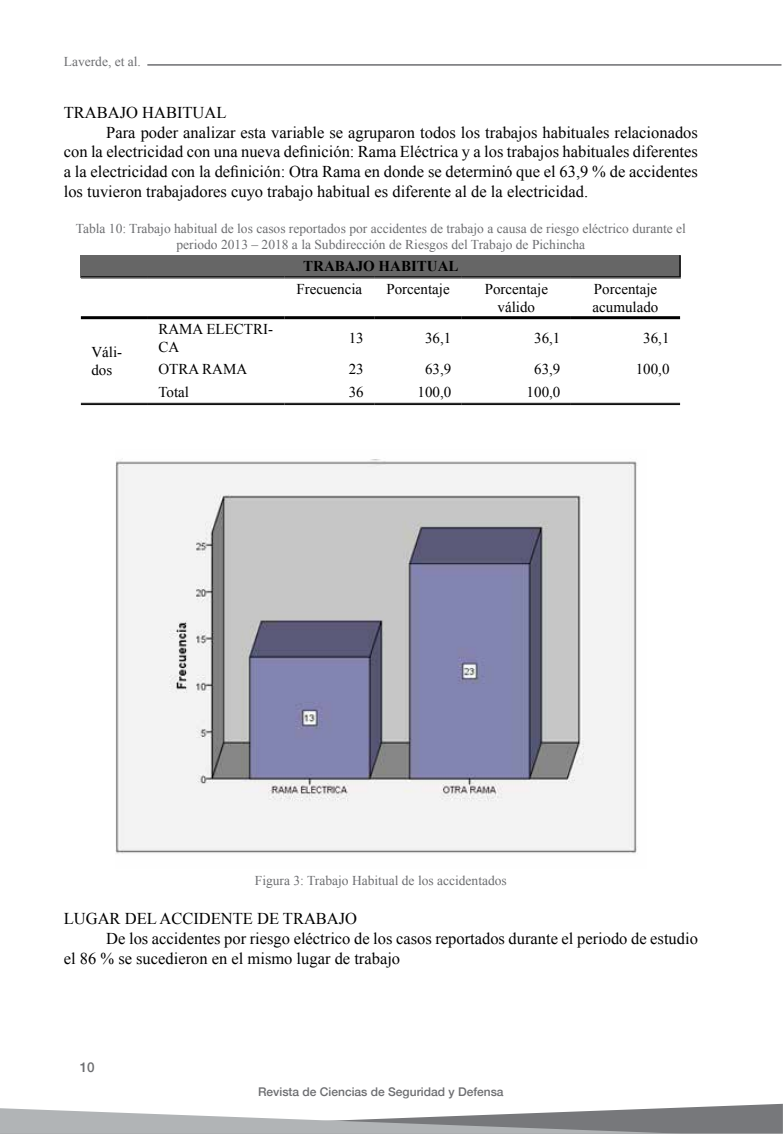
<style>
.page{position:relative;width:783px;height:1134px;background:#fff}
.page>*{position:absolute;margin:0;border:0;box-sizing:border-box;transform-origin:0 0}
.t1{font:16.5px "Times New Roman";color:#000}
.t2{font:15px/18px "Times New Roman";color:#000}
.t3{font:700 15px "Times New Roman";color:#000}
.t4{font:13.5px/16.2px "Times New Roman";color:#6d6e71;text-align:center}
.t5{font:500 13.5px "Helvetica Neue";color:#6d6e71}
.t6{font:500 12px "Helvetica Neue";color:#6d6e71}
</style>
<div class="page">
<svg style="left:0;top:1104px;width:783px;height:30px"></svg>
<hr style="left:147px;top:64px;width:634px;height:2px;background:#6d6e71">
<div style="left:81px;top:255px;width:599px;height:22px;background:#666"></div>
<svg style="left:81px;top:319px;width:599px;height:84px"></svg>
<hr style="left:679px;top:255px;width:2px;height:22px;background:#000">
<hr style="left:81px;top:276px;width:67px;height:1px;background:#000">
<hr style="left:81px;top:278px;width:67px;height:1px;background:#000">
<hr style="left:148px;top:276px;width:136px;height:1px;background:#000">
<hr style="left:148px;top:278px;width:136px;height:1px;background:#000">
<hr style="left:284px;top:276px;width:90px;height:1px;background:#000">
<hr style="left:284px;top:278px;width:90px;height:1px;background:#000">
<hr style="left:374px;top:276px;width:88px;height:1px;background:#000">
<hr style="left:374px;top:278px;width:88px;height:1px;background:#000">
<hr style="left:462px;top:276px;width:109px;height:1px;background:#000">
<hr style="left:462px;top:278px;width:109px;height:1px;background:#000">
<hr style="left:571px;top:276px;width:110px;height:1px;background:#000">
<hr style="left:571px;top:278px;width:110px;height:1px;background:#000">
<hr style="left:81px;top:316px;width:67px;height:3px;background:#000">
<hr style="left:148px;top:316px;width:136px;height:3px;background:#000">
<hr style="left:284px;top:316px;width:90px;height:3px;background:#000">
<hr style="left:374px;top:316px;width:88px;height:3px;background:#000">
<hr style="left:462px;top:316px;width:109px;height:3px;background:#000">
<hr style="left:571px;top:316px;width:109px;height:3px;background:#000">
<hr style="left:81px;top:403px;width:67px;height:1px;background:#000">
<hr style="left:81px;top:404px;width:67px;height:1px;background:#000">
<hr style="left:148px;top:403px;width:136px;height:1px;background:#000">
<hr style="left:148px;top:404px;width:136px;height:1px;background:#000">
<hr style="left:284px;top:403px;width:90px;height:1px;background:#000">
<hr style="left:284px;top:404px;width:90px;height:1px;background:#000">
<hr style="left:374px;top:403px;width:88px;height:1px;background:#000">
<hr style="left:374px;top:404px;width:88px;height:1px;background:#000">
<hr style="left:462px;top:403px;width:109px;height:1px;background:#000">
<hr style="left:462px;top:404px;width:109px;height:1px;background:#000">
<hr style="left:571px;top:403px;width:109px;height:1px;background:#000">
<hr style="left:571px;top:404px;width:109px;height:1px;background:#000">
<img style="left:115px;top:458px;width:522px;height:396px">
<p class="t4" style="left:64px;top:53px;width:79px">Laverde, et al.</p>
<p class="t1" style="left:64px;top:101px;width:164px">TRABAJO HABITUAL</p>
<p class="t1" style="left:106px;top:121px;width:593px">Para poder analizar esta variable se agruparon todos los trabajos habituales relacionados</p>
<p class="t1" style="left:64px;top:141px;width:635px">con la electricidad con una nueva definición: Rama Eléctrica y a los trabajos habituales diferentes</p>
<p class="t1" style="left:64px;top:161px;width:635px">a la electricidad con la definición: Otra Rama en donde se determinó que el 63,9 % de accidentes</p>
<p class="t1" style="left:64px;top:180px;width:526px">los tuvieron trabajadores cuyo trabajo habitual es diferente al de la electricidad.</p>
<p class="t4" style="left:76px;top:220px;width:612px">Tabla 10: Trabajo habitual de los casos reportados por accidentes de trabajo a causa de riesgo eléctrico durante el periodo 2013 – 2018 a la Subdirección de Riesgos del Trabajo de Pichincha</p>
<p class="t3" style="left:303px;top:256px;width:157px">TRABAJO HABITUAL</p>
<p class="t2" style="left:296px;top:279px;width:67px">Frecuencia</p>
<p class="t2" style="left:386px;top:279px;width:65px">Porcentaje</p>
<p class="t2" style="left:485px;top:279px;width:65px;text-align:center">Porcentaje válido</p>
<p class="t2" style="left:592px;top:279px;width:67px">Porcentaje acumulado</p>
<p class="t2" style="left:91px;top:343px;width:32px">Váli&shy;dos</p>
<p class="t2" style="left:158px;top:320px;width:116px">RAMA ELECTRI-<br>CA</p>
<p class="t2" style="left:349px;top:329px;width:16px">13</p>
<p class="t2" style="left:425px;top:329px;width:28px">36,1</p>
<p class="t2" style="left:534px;top:329px;width:28px">36,1</p>
<p class="t2" style="left:643px;top:329px;width:28px">36,1</p>
<p class="t2" style="left:158px;top:360px;width:90px">OTRA RAMA</p>
<p class="t2" style="left:349px;top:360px;width:16px">23</p>
<p class="t2" style="left:425px;top:360px;width:28px">63,9</p>
<p class="t2" style="left:534px;top:360px;width:28px">63,9</p>
<p class="t2" style="left:636px;top:360px;width:35px">100,0</p>
<p class="t2" style="left:158px;top:383px;width:32px">Total</p>
<p class="t2" style="left:349px;top:383px;width:16px">36</p>
<p class="t2" style="left:417px;top:383px;width:35px">100,0</p>
<p class="t2" style="left:527px;top:383px;width:35px">100,0</p>
<p class="t4" style="left:255px;top:872px;width:253px">Figura 3: Trabajo Habitual de los accidentados</p>
<p class="t1" style="left:64px;top:908px;width:295px">LUGAR DEL ACCIDENTE DE TRABAJO</p>
<p class="t1" style="left:106px;top:927px;width:593px">De los accidentes por riesgo eléctrico de los casos reportados durante el periodo de estudio</p>
<p class="t1" style="left:64px;top:947px;width:338px">el 86 % se sucedieron en el mismo lugar de trabajo</p>
<p class="t5" style="left:80px;top:1056px;width:17px">10</p>
<p class="t6" style="left:258px;top:1082px;width:247px">Revista de Ciencias de Seguridad y Defensa</p>
</div>
